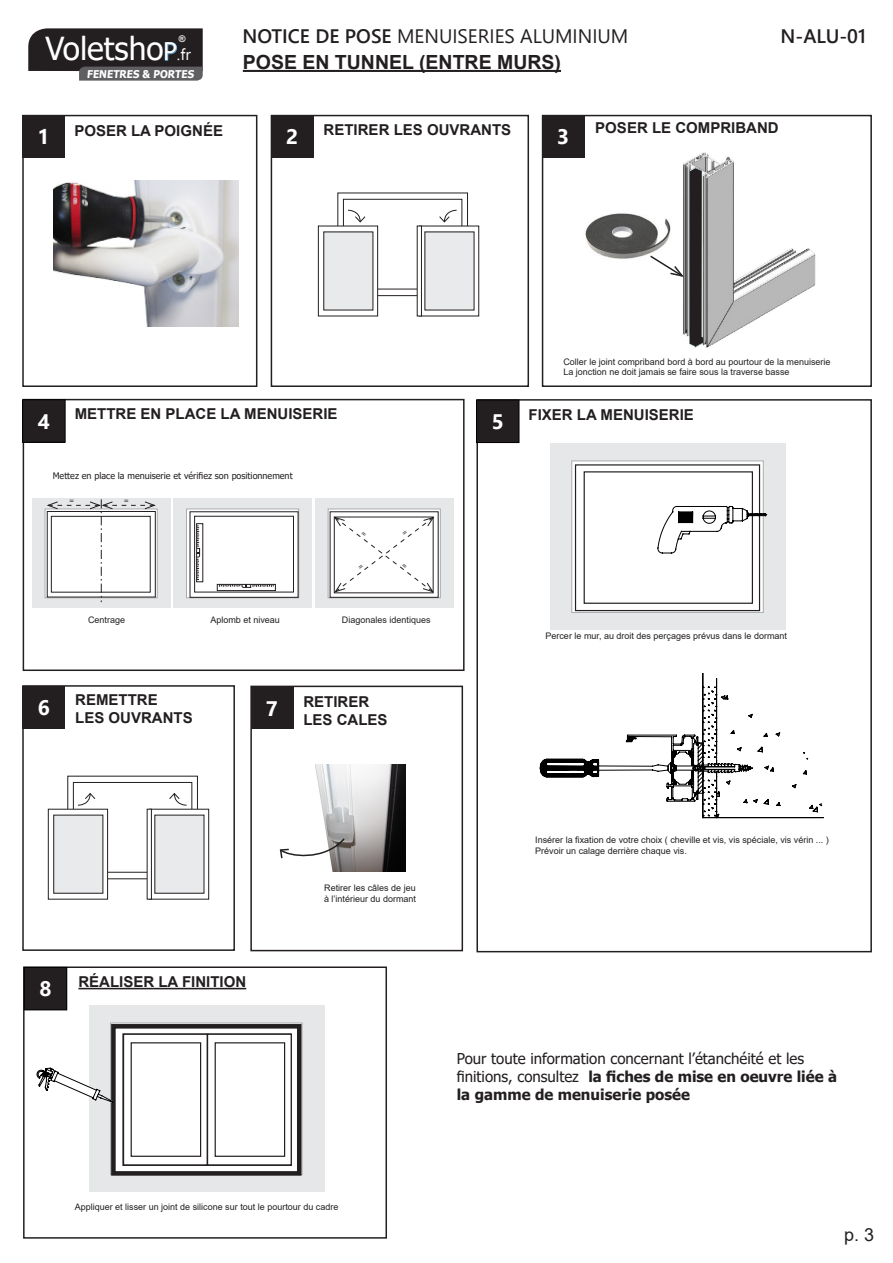
<style>
.page{position:relative;width:893px;height:1263px;background:#fff}
.page>*{position:absolute;margin:0;border:0;box-sizing:border-box;transform-origin:0 0}
.t1{font:31.65px "Tahoma";color:#fff}
.t2{font:700 21px "Segoe UI";color:#fff}
.t3{font:19.5px "Segoe UI";color:#231f20}
.t4{font:700 19.5px "Arial";color:#231f20}
.t5{font:600 19.5px "Segoe UI";color:#231f20}
.t6{font:18px "Arial";color:#231f20}
.t7{font:700 15px/18px "Arial";color:#231f20}
.t8{font:15px/18px "Tahoma";color:#231f20}
.t9{font:700 10.65px "Tahoma";color:#fff;scale:.95 1}
.t10{font:700 9.15px "Arial";color:#fff}
.t11{font:9px/10.8px "Arial";color:#231f20}
.t12{font:9px "Tahoma";color:#231f20}
.t13{font:7.05px "Tahoma";color:#231f20}
.s1{font-size:24.15px;color:#53a5da}
.s2{font-family:"Ebrima";font-size:15.9px}
.s3{font-weight:600}
.s4{font-weight:700}
</style>
<div class="page">
<svg style="left:28px;top:28px;width:175px;height:53px;background:#3f3c3d"></svg>
<img style="left:316px;top:765px;width:89px;height:106px">
<div style="left:32px;top:498px;width:138px;height:110px;background:#e6e7e9"></div>
<div style="left:174px;top:498px;width:138px;height:110px;background:#e6e7e9"></div>
<div style="left:186px;top:509px;width:113px;height:89px;background:#fff;border:1px solid #acadb1"></div>
<div style="left:315px;top:498px;width:139px;height:110px;background:#e6e7e9"></div>
<svg style="left:328px;top:509px;width:113px;height:89px;background:#cccbcc"></svg>
<div style="left:550px;top:443px;width:236px;height:187px;background:#e6e7e9"></div>
<div style="left:571px;top:460px;width:193px;height:153px;background:linear-gradient(to right,#fff,#fff);border:1px solid #acadb1"></div>
<div style="left:575px;top:465px;width:184px;height:145px;background:#fff"></div>
<div style="left:575px;top:464px;width:185px;height:147px;border:1px solid #231f20"></div>
<img style="left:683px;top:152px;width:133px;height:196px">
<div style="left:584px;top:471px;width:169px;height:133px;border:1px solid #231f20"></div>
<svg style="left:657px;top:506px;width:110px;height:48px"></svg>
<div style="left:337px;top:193px;width:131px;height:103px;border:1px solid #231f20"></div>
<div style="left:343px;top:199px;width:119px;height:90px;border:1px solid #231f20"></div>
<svg style="left:323px;top:228px;width:53px;height:83px"></svg>
<div style="left:318px;top:226px;width:60px;height:90px;border:1px solid #231f20"></div>
<div style="left:324px;top:232px;width:49px;height:78px;background:#e9eaeb"></div>
<div style="left:323px;top:231px;width:50px;height:79px;border:1px solid #231f20"></div>
<svg style="left:422px;top:228px;width:53px;height:83px"></svg>
<div style="left:419px;top:226px;width:60px;height:90px;border:1px solid #231f20"></div>
<div style="left:425px;top:232px;width:49px;height:78px;background:#e9eaeb"></div>
<hr style="left:417px;top:226px;width:4px;height:90px;background:#fff">
<div style="left:417px;top:226px;width:5px;height:90px;border:1px solid #231f20"></div>
<svg style="left:348px;top:209px;width:18px;height:14px"></svg>
<svg style="left:439px;top:209px;width:18px;height:14px"></svg>
<img style="left:53px;top:181px;width:185px;height:146px">
<img style="left:585px;top:213px;width:64px;height:46px">
<svg style="left:649px;top:168px;width:54px;height:178px"></svg>
<div style="left:217px;top:584px;width:59px;height:7px;border:1px solid #231f20"></div>
<svg style="left:219px;top:584px;width:55px;height:4px"></svg>
<svg style="left:196px;top:526px;width:4px;height:54px"></svg>
<svg style="left:46px;top:499px;width:111px;height:103px;background:#ececec"></svg>
<div style="left:51px;top:516px;width:100px;height:76px;border:1px solid #231f20"></div>
<div style="left:194px;top:516px;width:100px;height:76px;border:1px solid #231f20"></div>
<div style="left:73px;top:782px;width:119px;height:91px;border:1px solid #231f20"></div>
<div style="left:48px;top:809px;width:60px;height:90px;background:linear-gradient(to right,#fff,#fff)"></div>
<div style="left:48px;top:809px;width:60px;height:90px;border:1px solid #231f20"></div>
<div style="left:54px;top:815px;width:49px;height:78px;background:#e9eaeb"></div>
<div style="left:53px;top:815px;width:50px;height:79px;border:1px solid #231f20"></div>
<svg style="left:149px;top:809px;width:60px;height:90px"></svg>
<div style="left:149px;top:809px;width:60px;height:90px;border:1px solid #231f20"></div>
<div style="left:155px;top:815px;width:49px;height:78px;background:#e9eaeb"></div>
<hr style="left:147px;top:809px;width:4px;height:90px;background:#fff">
<div style="left:147px;top:809px;width:5px;height:90px;border:1px solid #231f20"></div>
<svg style="left:78px;top:793px;width:18px;height:13px"></svg>
<svg style="left:169px;top:793px;width:18px;height:13px"></svg>
<svg style="left:279px;top:837px;width:67px;height:24px"></svg>
<div style="left:89px;top:1005px;width:236px;height:187px;background:#e6e7e9"></div>
<div style="left:113px;top:1026px;width:186px;height:147px;background:#fff"></div>
<div style="left:111px;top:1024px;width:191px;height:152px;border:5px solid #231f20"></div>
<div style="left:122px;top:1033px;width:170px;height:133px;border:1px solid #231f20"></div>
<div style="left:123px;top:1034px;width:85px;height:131px;border:1px solid #231f20"></div>
<div style="left:131px;top:1042px;width:70px;height:115px;border:1px solid #231f20"></div>
<div style="left:207px;top:1034px;width:85px;height:131px;border:1px solid #231f20"></div>
<div style="left:215px;top:1042px;width:70px;height:115px;border:1px solid #231f20"></div>
<svg style="left:36px;top:1067px;width:78px;height:36px"></svg>
<svg style="left:539px;top:673px;width:285px;height:145px"></svg>
<div style="left:271px;top:115px;width:43px;height:42px;background:#231f20"></div>
<div style="left:542px;top:115px;width:330px;height:272px;border:2px solid #231f20"></div>
<div style="left:542px;top:115px;width:42px;height:43px;background:#231f20"></div>
<hr style="left:243px;top:70px;width:318px;height:2px;background:#231f20">
<div style="left:271px;top:115px;width:258px;height:272px;border:2px solid #231f20"></div>
<div style="left:23px;top:399px;width:442px;height:272px;border:2px solid #231f20"></div>
<div style="left:23px;top:400px;width:42px;height:42px;background:#231f20"></div>
<div style="left:22px;top:399px;width:44px;height:44px;border:1px solid #000"></div>
<div style="left:23px;top:966px;width:364px;height:272px;border:2px solid #231f20"></div>
<div style="left:24px;top:967px;width:43px;height:43px;background:#231f20"></div>
<div style="left:24px;top:967px;width:43px;height:43px;border:1px solid #000"></div>
<hr style="left:78px;top:988px;width:168px;height:1px;background:#231f20">
<div style="left:22px;top:115px;width:235px;height:272px;border:2px solid #231f20"></div>
<div style="left:22px;top:115px;width:43px;height:42px;background:#231f20"></div>
<div style="left:476px;top:399px;width:396px;height:553px;border:2px solid #231f20"></div>
<div style="left:476px;top:400px;width:43px;height:42px;background:#231f20"></div>
<div style="left:476px;top:400px;width:43px;height:43px;border:1px solid #000"></div>
<div style="left:23px;top:686px;width:42px;height:43px;background:#231f20"></div>
<div style="left:22px;top:685px;width:213px;height:266px;border:2px solid #231f20"></div>
<div style="left:251px;top:687px;width:42px;height:42px;background:#231f20"></div>
<div style="left:250px;top:686px;width:213px;height:265px;border:2px solid #231f20"></div>
<svg style="left:333px;top:516px;width:102px;height:77px;background:#f0f0f0"></svg>
<p class="t10" style="left:179px;top:32px;width:8px">®</p>
<p class="t9" style="left:87px;top:66px;width:116px">FENETRES &amp; PORTES</p>
<h1 class="t1" style="left:45px;top:28px;width:147px">Voletsho<span class="s1">P</span><span class="s2">.fr</span></h1>
<p class="t2" style="left:37px;top:116px;width:14px">1</p>
<p class="t7" style="left:74px;top:121px;width:150px">POSER LA POIGNÉE</p>
<h3 class="t3" style="left:243px;top:17px;width:387px"><span class="s3">NOTICE DE POSE</span> MENUISERIES ALUMINIUM</h3>
<h3 class="t5" style="left:781px;top:17px;width:87px">N-ALU-01</h3>
<p class="t4" style="left:243px;top:48px;width:320px">POSE EN TUNNEL (ENTRE MURS)</p>
<p class="t7" style="left:324px;top:121px;width:189px">RETIRER LES OUVRANTS</p>
<p class="t7" style="left:595px;top:119px;width:185px">POSER LE COMPRIBAND</p>
<p class="t2" style="left:286px;top:116px;width:14px">2</p>
<p class="t2" style="left:557px;top:117px;width:14px">3</p>
<p class="t11" style="left:563px;top:356px;width:269px">Coller le joint compriband bord à bord au pourtour de la menuiserie</p>
<p class="t11" style="left:563px;top:367px;width:228px">La jonction ne doit jamais se faire sous la traverse basse</p>
<p class="t2" style="left:38px;top:401px;width:14px">4</p>
<p class="t7" style="left:75px;top:405px;width:264px">METTRE EN PLACE LA MENUISERIE</p>
<p class="t12" style="left:53px;top:469px;width:241px">Mettez en place la menuiserie et vérifiez son positionnement</p>
<p class="t13" style="left:69px;top:495px;width:7px">=</p>
<p class="t13" style="left:124px;top:496px;width:7px">=</p>
<p class="t2" style="left:492px;top:402px;width:14px">5</p>
<p class="t7" style="left:529px;top:406px;width:167px">FIXER LA MENUISERIE</p>
<p class="t11" style="left:88px;top:614px;width:39px">Centrage</p>
<p class="t11" style="left:210px;top:614px;width:71px">Aplomb et niveau</p>
<p class="t11" style="left:342px;top:614px;width:90px">Diagonales identiques</p>
<p class="t2" style="left:38px;top:688px;width:14px">6</p>
<p class="t7" style="left:75px;top:691px;width:119px">REMETTRE<br>LES OUVRANTS</p>
<p class="t2" style="left:266px;top:688px;width:14px">7</p>
<p class="t7" style="left:303px;top:693px;width:86px">RETIRER<br>LES CALES</p>
<p class="t11" style="left:545px;top:630px;width:243px">Percer le mur, au droit des perçages prévus dans le dormant</p>
<p class="t2" style="left:39px;top:969px;width:14px">8</p>
<p class="t7" style="left:78px;top:973px;width:169px">RÉALISER LA FINITION</p>
<p class="t11" style="left:324px;top:882px;width:94px">Retirer les câles de jeu à l’intérieur du dormant</p>
<p class="t11" style="left:75px;top:1201px;width:265px">Appliquer et lisser un joint de silicone sur tout le pourtour du cadre</p>
<p class="t11" style="left:535px;top:835px;width:295px">Insérer la fixation de votre choix ( cheville et vis, vis spéciale, vis vérin ... )</p>
<p class="t11" style="left:535px;top:845px;width:153px">Prévoir un calage derrière chaque vis.</p>
<p class="t8" style="left:457px;top:1050px;width:382px">Pour toute information concernant l’étanchéité et les finitions, consultez <span class="s4">la fiches de mise en oeuvre liée à la gamme de menuiserie posée</span></p>
<h3 class="t6" style="left:844px;top:1222px;width:32px">p. 3</h3>
</div>
